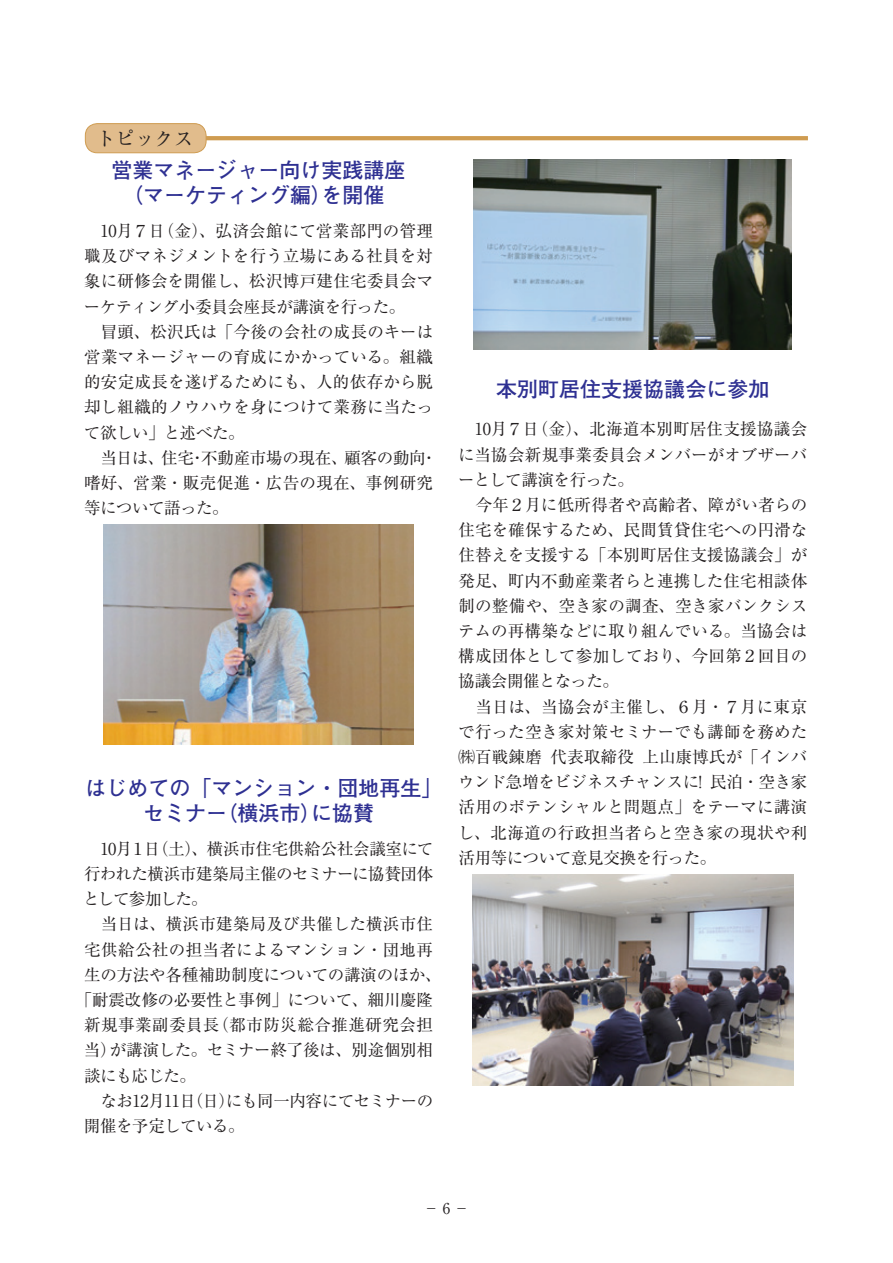
<style>
.page{position:relative;width:893px;height:1263px;background:#fff}
.page>*{position:absolute;margin:0;border:0;box-sizing:border-box;transform-origin:0 0}
.t1{font:700 21px/25.2px "Futo Go B101 Pro";color:#2e3092;text-align:center}
.t2{font:19.5px "Ryumin Pro";color:#231f20}
.t3{font:16.5px/25.2px "Ryumin Pro";color:#231f20}
.t4{font:16.5px "Ryumin Pro";letter-spacing:-.03em;color:#231f20}
.t5{font:16.5px "Ryumin Pro";letter-spacing:-.02em;color:#231f20}
.t6{font:16.5px "Ryumin Pro";letter-spacing:.02em;color:#231f20}
.t7{font:16.5px "Ryumin Pro";letter-spacing:.03em;color:#231f20}
.t8{font:16.5px "Ryumin Pro";letter-spacing:-.06em;color:#231f20}
.t9{font:15px "Ryumin Pro";color:#231f20}
</style>
<div class="page">
<hr style="left:111px;top:136px;width:697px;height:4px;background:#cf9c51">
<div style="left:85px;top:124px;width:121px;height:29px;background:#e1bc8c;border-radius:12px"></div>
<div style="left:85px;top:123px;width:121px;height:30px;border:1px solid #cf9c51;border-radius:12px"></div>
<img style="left:104px;top:525px;width:309px;height:219px">
<img style="left:474px;top:159px;width:318px;height:191px">
<img style="left:473px;top:874px;width:320px;height:212px">
<p class="t2" style="left:96px;top:123px;width:99px">トピックス</p>
<p class="t1" style="left:112px;top:155px;width:296px">営業マネージャー向け実践講座（マーケティング編）を開催</p>
<p class="t3" style="left:84px;top:217px;width:355px">　10月７日（金）、弘済会館にて営業部門の管理職及びマネジメントを行う立場にある社員を対象に研修会を開催し、松沢博戸建住宅委員会マーケティング小委員会座長が講演を行った。<br>　冒頭、松沢氏は「今後の会社の成長のキーは営業マネージャーの育成にかかっている。組織的安定成長を遂げるためにも、人的依存から脱却し組織的ノウハウを身につけて業務に当たって欲しい」と述べた。<br>　当日は、住宅・不動産市場の現在、顧客の動向・嗜好、営業・販売促進・広告の現在、事例研究等について語った。</p>
<p class="t1" style="left:85px;top:772px;width:359px">はじめての「マンション・団地再生」セミナー（横浜市）に協賛</p>
<p class="t5" style="left:84px;top:836px;width:351px">　10月１日（土）、横浜市住宅供給公社会議室にて</p>
<p class="t4" style="left:84px;top:861px;width:350px">行われた横浜市建築局主催のセミナーに協賛団体</p>
<p class="t8" style="left:83px;top:886px;width:126px">として参加した。</p>
<p class="t3" style="left:84px;top:910px;width:350px">　当日は、横浜市建築局及び共催した横浜市住</p>
<p class="t6" style="left:84px;top:936px;width:350px">宅供給公社の担当者によるマンション・団地再</p>
<p class="t3" style="left:84px;top:961px;width:359px">生の方法や各種補助制度についての講演のほか、</p>
<p class="t3" style="left:76px;top:986px;width:359px">「耐震改修の必要性と事例」について、細川慶隆</p>
<p class="t7" style="left:84px;top:1012px;width:350px">新規事業副委員長（都市防災総合推進研究会担</p>
<p class="t3" style="left:84px;top:1036px;width:351px">当）が講演した。セミナー終了後は、別途個別相</p>
<p class="t3" style="left:84px;top:1062px;width:114px">談にも応じた。</p>
<p class="t4" style="left:84px;top:1088px;width:350px">　なお12月11日（日）にも同一内容にてセミナーの</p>
<p class="t4" style="left:84px;top:1113px;width:162px">開催を予定している。</p>
<p class="t1" style="left:496px;top:374px;width:275px">本別町居住支援協議会に参加</p>
<p class="t3" style="left:458px;top:415px;width:351px">　10月７日（金）、北海道本別町居住支援協議会に当協会新規事業委員会メンバーがオブザーバーとして講演を行った。<br>　今年２月に低所得者や高齢者、障がい者らの住宅を確保するため、民間賃貸住宅への円滑な住替えを支援する「本別町居住支援協議会」が発足、町内不動産業者らと連携した住宅相談体制の整備や、空き家の調査、空き家バンクシステムの再構築などに取り組んでいる。当協会は構成団体として参加しており、今回第２回目の協議会開催となった。<br>　当日は、当協会が主催し、６月・７月に東京で行った空き家対策セミナーでも講師を務めた㈱百戦錬磨代表取締役上山康博氏が「インバウンド急増をビジネスチャンスに! 民泊・空き家活用のポテンシャルと問題点」をテーマに講演し、北海道の行政担当者らと空き家の現状や利活用等について意見交換を行った。</p>
<p class="t9" style="left:424px;top:1196px;width:46px">−6−</p>
</div>
